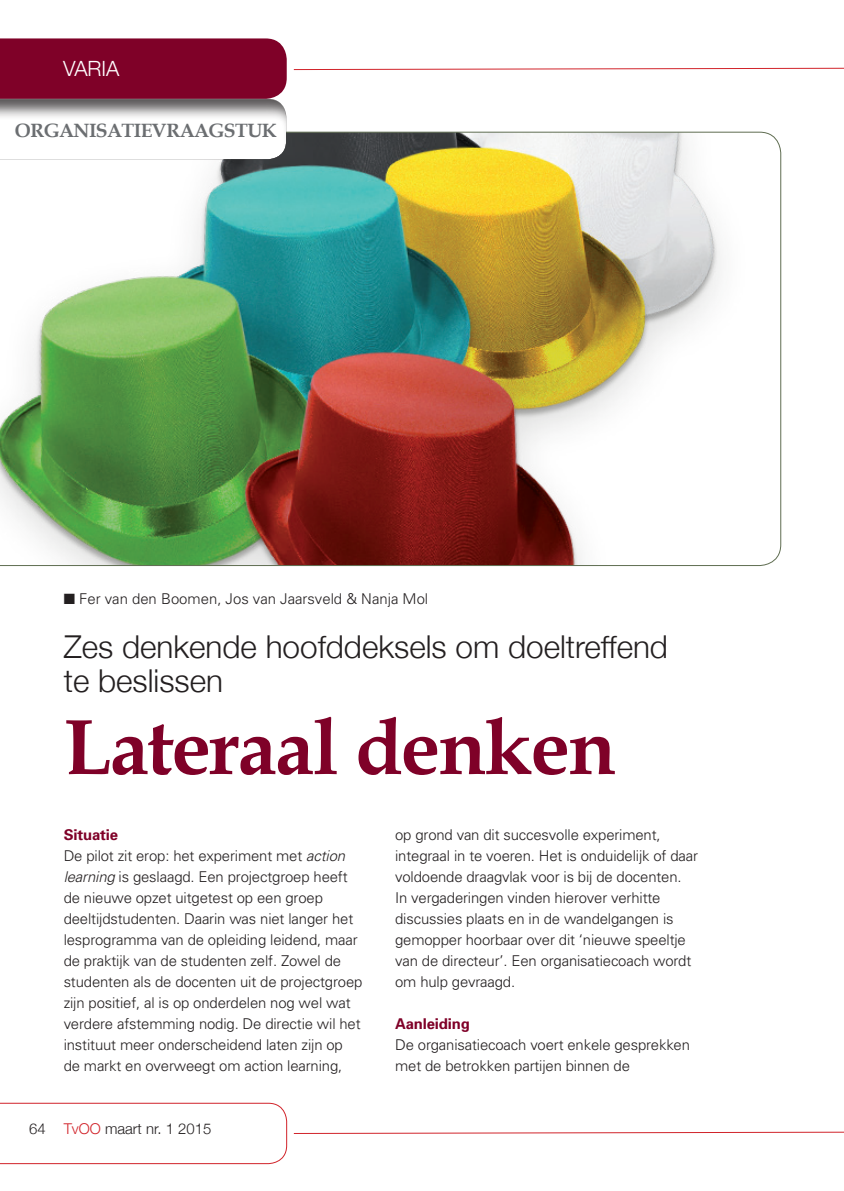
<style>
.page{position:relative;width:844px;height:1191px;background:#fff}
.page>*{position:absolute;margin:0;border:0;box-sizing:border-box;transform-origin:0 0}
.t1{font:700 78.75px "Book Antiqua";letter-spacing:-.025em;color:#7f0128}
.t2{font:300 31.5px/33.2px "Helvetica Neue";color:#231f20}
.t3{font:300 21px "Helvetica Neue";color:#fff}
.t4{font:700 19.25px "Book Antiqua";letter-spacing:-.03em;color:#6b6e71}
.t5{font:300 14.88px/21px "Univers";letter-spacing:-.01em;color:#231f20}
.t6{font:300 14.88px "Helvetica Neue";color:#231f20}
.t7{font:700 14.88px "Univers";letter-spacing:-.01em;color:#7f0128}
.s1{font-weight:700;color:#7f0128}
.s2{font-style:italic}
.s3{color:#d1232a}
</style>
<div class="page">
<svg style="left:293px;top:67px;width:550px;height:3px"></svg>
<svg style="left:293px;top:1131px;width:550px;height:3px"></svg>
<svg style="left:0;top:1102px;width:287px;height:62px"></svg>
<svg style="left:0;top:132px;width:780px;height:434px"></svg>
<div style="left:0;top:38px;width:287px;height:50px;background:#7f0128"></div>
<div style="left:0;top:88px;width:288px;height:73px;background:#231f20;opacity:.75"></div>
<h3 class="t3" style="left:63px;top:55px;width:58px">VARIA</h3>
<p class="t4" style="left:15px;top:119px;width:263px">ORGANISATIEVRAAGSTUK</p>
<p class="t5" style="left:64px;top:587px;width:366px">■ Fer van den Boomen, Jos van Jaarsveld &amp; Nanja Mol</p>
<h2 class="t2" style="left:64px;top:629px;width:605px">Zes denkende hoofddeksels om doeltreffend te beslissen</h2>
<h1 class="t1" style="left:64px;top:701px;width:554px">Lateraal denken</h1>
<p class="t5" style="left:64px;top:824px;width:300px"><span class="s1">Situatie<br></span>De pilot zit erop: het experiment met <span class="s2">action learning</span> is geslaagd. Een projectgroep heeft de nieuwe opzet uitgetest op een groep deeltijdstudenten. Daarin was niet langer het lesprogramma van de opleiding leidend, maar de praktijk van de studenten zelf. Zowel de studenten als de docenten uit de projectgroep zijn positief, al is op onderdelen nog wel wat verdere afstemming nodig. De directie wil het instituut meer onderscheidend laten zijn op de markt en overweegt om action learning,</p>
<p class="t5" style="left:395px;top:824px;width:304px">op grond van dit succesvolle experiment, integraal in te voeren. Het is onduidelijk of daar voldoende draagvlak voor is bij de docenten.<br>In vergaderingen vinden hierover verhitte discussies plaats en in de wandelgangen is gemopper hoorbaar over dit ‘nieuwe speeltje van de directeur’. Een organisatiecoach wordt om hulp gevraagd.</p>
<p class="t7" style="left:395px;top:1014px;width:76px">Aanleiding</p>
<p class="t5" style="left:395px;top:1034px;width:296px">De organisatiecoach voert enkele gesprekken met de betrokken partijen binnen de</p>
<p class="t6" style="left:29px;top:1120px;width:183px">64 <span class="s3">TvOO</span> maart nr. 1 2015</p>
</div>
